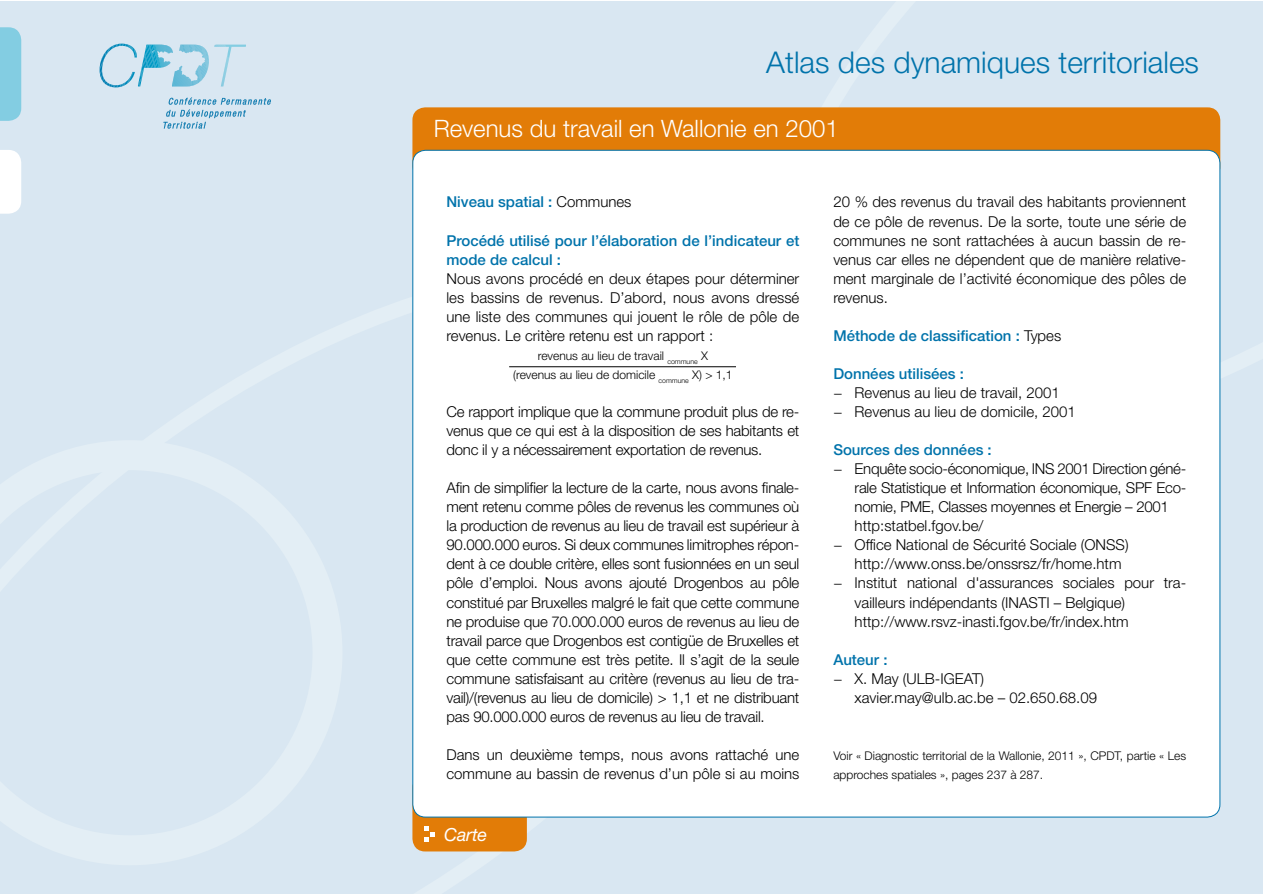
<style>
.page{position:relative;width:1263px;height:894px;background:#fff}
.page>*{position:absolute;margin:0;border:0;box-sizing:border-box;transform-origin:0 0}
.t1{font:300 30px "Helvetica Neue";color:#0073ab}
.t2{font:300 24px "Helvetica Neue";color:#fff}
.t3{font:italic 18px "Helvetica Neue";letter-spacing:-.01em;color:#fff}
.t4{font:300 15px/19px "Helvetica Neue";color:#000;text-align:justify}
.t5{font:500 15px/19px "Helvetica Neue";color:#0073ab}
.t6{font:300 15px "Helvetica Neue";letter-spacing:-.02em;color:#000}
.t7{font:300 12px/19px "Helvetica Neue";color:#000;text-align:center}
.s1{font-weight:300;color:#000}
</style>
<div class="page">
<div style="left:0;top:1px;width:1263px;height:893px;background:#d9e7f2"></div>
<div style="left:412px;top:775px;width:115px;height:76px;background:#e27c07;border-radius:13px"></div>
<div style="left:412px;top:107px;width:808px;height:72px;background:#e27c07;border-radius:13px"></div>
<div style="left:0;top:27px;width:21px;height:94px;background:#83cde2"></div>
<svg style="left:0;top:150px;width:21px;height:64px"></svg>
<div style="left:413px;top:150px;width:807px;height:667px;background:#fff;border-radius:13px"></div>
<svg style="left:163px;top:98px;width:108px;height:31px"></svg>
<svg style="left:100px;top:44px;width:146px;height:43px"></svg>
<svg style="left:425px;top:827px;width:9px;height:14px"></svg>
<hr style="left:509px;top:367px;width:227px;height:1px;background:#000">
<h1 class="t1" style="left:766px;top:51px;width:434px">Atlas des dynamiques territoriales</h1>
<h2 class="t2" style="left:434px;top:120px;width:407px">Revenus du travail en Wallonie en 2001</h2>
<p class="t5" style="left:446px;top:194px;width:187px">Niveau spatial : <span class="s1">Communes</span></p>
<p class="t5" style="left:446px;top:232px;width:354px">Procédé utilisé pour l’élaboration de l’indicateur et mode de calcul :</p>
<p class="t4" style="left:446px;top:270px;width:354px">Nous avons procédé en deux étapes pour déterminer les bassins de revenus. D’abord, nous avons dressé une liste des communes qui jouent le rôle de pôle de revenus. Le critère retenu est un rapport :</p>
<p class="t7" style="left:513px;top:347px;width:221px">revenus au lieu de travail <sub>commune</sub> X<br>(revenus au lieu de domicile <sub>commune</sub> X) &gt; 1,1</p>
<p class="t4" style="left:446px;top:404px;width:354px">Ce rapport implique que la commune produit plus de re&shy;venus que ce qui est à la disposition de ses habitants et donc il y a nécessairement exportation de revenus.</p>
<p class="t4" style="left:446px;top:480px;width:354px">Afin de simplifier la lecture de la carte, nous avons finale&shy;ment retenu comme pôles de revenus les communes où la production de revenus au lieu de travail est supérieur à 90.000.000 euros. Si deux communes limitrophes répon&shy;dent à ce double critère, elles sont fusionnées en un seul pôle d’emploi. Nous avons ajouté Drogenbos au pôle constitué par Bruxelles malgré le fait que cette commune ne produise que 70.000.000 euros de revenus au lieu de travail parce que Drogenbos est contigüe de Bruxelles et que cette commune est très petite. Il s’agit de la seule commune satisfaisant au critère (revenus au lieu de tra&shy;vail)/(revenus au lieu de domicile) &gt; 1,1 et ne distribuant pas 90.000.000 euros de revenus au lieu de travail.</p>
<p class="t4" style="left:446px;top:746px;width:354px">Dans un deuxième temps, nous avons rattaché une commune au bassin de revenus d’un pôle si au moins</p>
<p class="t3" style="left:444px;top:824px;width:44px">Carte</p>
<p class="t4" style="left:833px;top:194px;width:354px">20 % des revenus du travail des habitants proviennent de ce pôle de revenus. De la sorte, toute une série de communes ne sont rattachées à aucun bassin de re&shy;venus car elles ne dépendent que de manière relative&shy;ment marginale de l’activité économique des pôles de revenus.</p>
<p class="t5" style="left:833px;top:327px;width:229px">Méthode de classification : <span class="s1">Types</span></p>
<p class="t5" style="left:833px;top:365px;width:132px">Données utilisées :</p>
<p class="t4" style="left:833px;top:385px;width:244px">− Revenus au lieu de travail, 2001<br>− Revenus au lieu de domicile, 2001</p>
<p class="t5" style="left:833px;top:442px;width:160px">Sources des données :</p>
<p class="t6" style="left:833px;top:463px;width:354px">− Enquête socio-économique, INS 2001 Direction géné-</p>
<p class="t6" style="left:855px;top:482px;width:333px">rale Statistique et Information économique, SPF Eco-</p>
<p class="t6" style="left:855px;top:501px;width:316px">nomie, PME, Classes moyennes et Energie – 2001</p>
<p class="t4" style="left:855px;top:518px;width:130px">http:statbel.fgov.be/</p>
<p class="t4" style="left:833px;top:537px;width:297px">− Office National de Sécurité Sociale (ONSS)</p>
<p class="t4" style="left:855px;top:556px;width:268px">http://www.onss.be/onssrsz/fr/home.htm</p>
<p class="t4" style="left:833px;top:575px;width:354px">− Institut national d'assurances sociales pour tra-</p>
<p class="t4" style="left:855px;top:594px;width:272px">vailleurs indépendants (INASTI – Belgique)</p>
<p class="t4" style="left:855px;top:613px;width:276px">http://www.rsvz-inasti.fgov.be/fr/index.htm</p>
<p class="t5" style="left:833px;top:651px;width:56px">Auteur :</p>
<p class="t4" style="left:855px;top:670px;width:244px;text-indent:-21px">− X. May (ULB-IGEAT) xavier.may@ulb.ac.be – 02.650.68.09</p>
<p class="t7" style="left:833px;top:747px;width:354px;text-align:left">Voir « Diagnostic territorial de la Wallonie, 2011 », CPDT, partie « Les approches spatiales », pages 237 à 287.</p>
</div>
